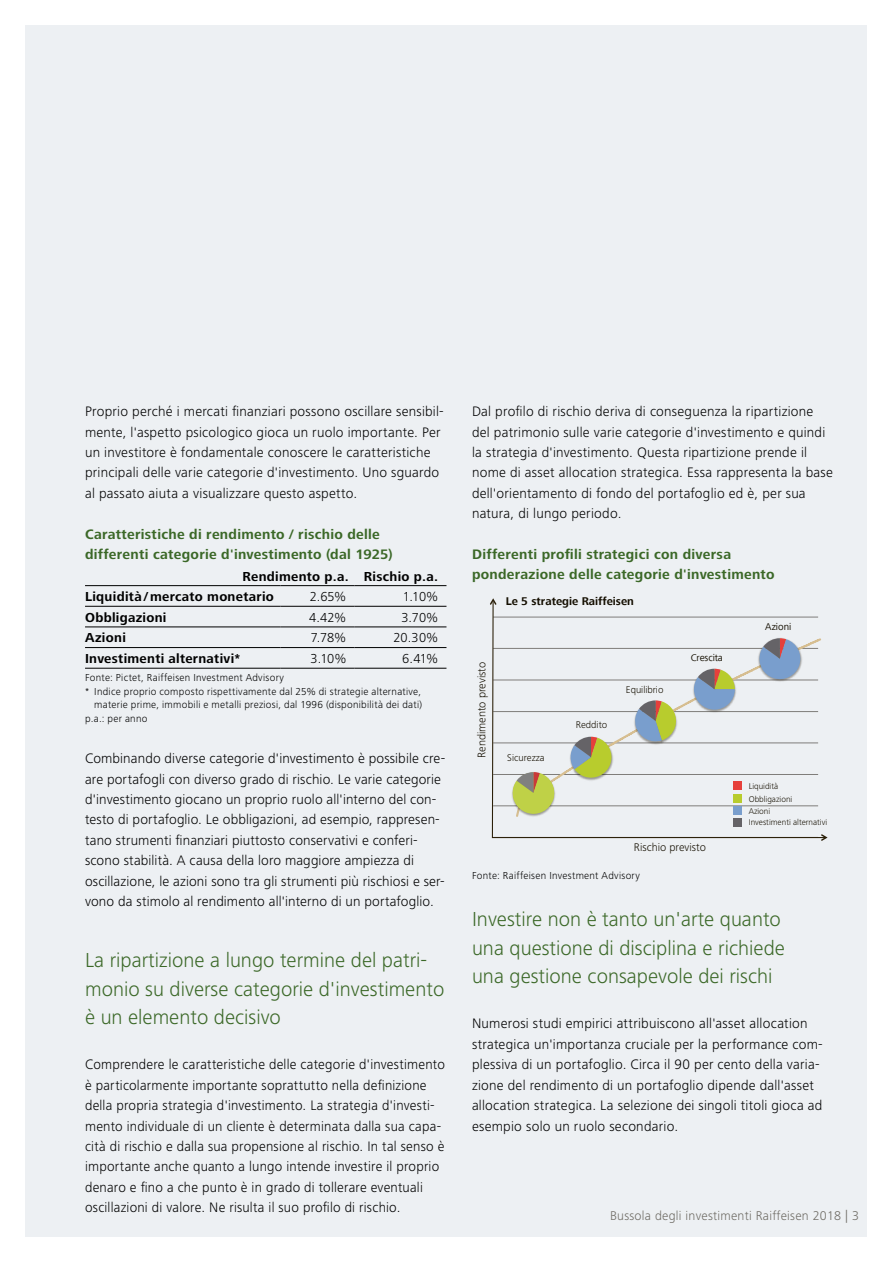
<style>
.page{position:relative;width:893px;height:1263px;background:#fff}
.page>*{position:absolute;margin:0;border:0;box-sizing:border-box;transform-origin:0 0}
.t1{font:300 21px/28.5px "Frutiger Next LT";color:#3b6827}
.t2{font:300 14.25px/20.4px "Frutiger Next LT";letter-spacing:.015em;color:#000}
.t3{font:700 14.25px/20.4px "Frutiger Next LT";letter-spacing:.02em;color:#3b6827}
.t4{font:700 13.5px/20.7px "Frutiger Next LT";letter-spacing:.02em;color:#000}
.t5{font:300 13.5px "Frutiger Next LT";color:#000}
.t6{font:300 13.2px "Frutiger Next LT";letter-spacing:.02em;color:#6d6a63}
.t7{font:300 11.55px "Frutiger Next LT";color:#140e00}
.t8{font:700 11.55px "Frutiger Next Com";color:#140e00}
.t9{font:300 10.5px "Frutiger Next LT";letter-spacing:.025em;color:#000}
.t10{font:300 10.05px "Frutiger Next LT";color:#140e00}
.t11{font:10.05px "Frutiger Next Com";letter-spacing:-.01em;color:#140e00}
.t12{font:300 8.7px/12.9px "Frutiger Next LT";color:#140e00}
</style>
<div class="page">
<div style="left:26px;top:26px;width:841px;height:1211px;background:#edf0f3"></div>
<hr style="left:85px;top:585px;width:196px;height:1px;background:#000">
<hr style="left:281px;top:585px;width:74px;height:1px;background:#000">
<hr style="left:355px;top:585px;width:91px;height:1px;background:#000">
<hr style="left:85px;top:606px;width:196px;height:1px;background:#000">
<hr style="left:281px;top:606px;width:74px;height:1px;background:#000">
<hr style="left:355px;top:606px;width:91px;height:1px;background:#000">
<hr style="left:85px;top:627px;width:196px;height:1px;background:#000">
<hr style="left:281px;top:627px;width:74px;height:1px;background:#000">
<hr style="left:355px;top:627px;width:91px;height:1px;background:#000">
<hr style="left:85px;top:647px;width:196px;height:1px;background:#000">
<hr style="left:281px;top:647px;width:74px;height:1px;background:#000">
<hr style="left:355px;top:647px;width:91px;height:1px;background:#000">
<hr style="left:85px;top:668px;width:196px;height:1px;background:#000">
<hr style="left:281px;top:668px;width:74px;height:1px;background:#000">
<hr style="left:355px;top:668px;width:91px;height:1px;background:#000">
<svg style="left:491px;top:603px;width:336px;height:236px"></svg>
<svg style="left:490px;top:598px;width:6px;height:7px"></svg>
<div style="left:733px;top:781px;width:9px;height:9px;background:#e6403b"></div>
<div style="left:733px;top:794px;width:9px;height:9px;background:#b8cc2d"></div>
<div style="left:733px;top:818px;width:9px;height:8px;background:#656367"></div>
<div style="left:733px;top:806px;width:9px;height:9px;background:#799ecd"></div>
<svg style="left:510px;top:772px;width:47px;height:44px"></svg>
<p class="t2" style="left:85px;top:401px;width:360px">Proprio perché i mercati finanziari possono oscillare sensibil&shy;mente, l'aspetto psicologico gioca un ruolo importante. Per un investitore è fondamentale conoscere le caratteristiche principali delle varie categorie d'investimento. Uno sguardo al passato aiuta a visualizzare questo aspetto.</p>
<p class="t3" style="left:85px;top:524px;width:309px">Caratteristiche di rendimento / rischio delle differenti categorie d'investimento (dal 1925)</p>
<p class="t4" style="left:85px;top:566px;width:354px;text-indent:157px">Rendimento p.a. Rischio p.a.<br>Liquidità / mercato monetario</p>
<p class="t5" style="left:310px;top:589px;width:38px">2.65%</p>
<p class="t5" style="left:403px;top:589px;width:37px">1.10%</p>
<p class="t4" style="left:85px;top:607px;width:83px">Obbligazioni</p>
<p class="t5" style="left:309px;top:610px;width:39px">4.42%</p>
<p class="t5" style="left:401px;top:610px;width:38px">3.70%</p>
<p class="t4" style="left:85px;top:628px;width:42px">Azioni</p>
<p class="t5" style="left:311px;top:630px;width:37px">7.78%</p>
<p class="t5" style="left:393px;top:630px;width:46px">20.30%</p>
<p class="t4" style="left:85px;top:648px;width:157px">Investimenti alternativi*</p>
<p class="t5" style="left:310px;top:651px;width:37px">3.10%</p>
<p class="t5" style="left:402px;top:651px;width:37px">6.41%</p>
<p class="t9" style="left:85px;top:672px;width:201px">Fonte: Pictet, Raiffeisen Investment Advisory</p>
<p class="t9" style="left:85px;top:686px;width:338px">* Indice proprio composto rispettivamente dal 25% di strategie alternative,</p>
<p class="t9" style="left:94px;top:699px;width:329px">materie prime, immobili e metalli preziosi, dal 1996 (disponibilità dei dati)</p>
<p class="t9" style="left:85px;top:713px;width:64px">p.a.: per anno</p>
<p class="t2" style="left:85px;top:748px;width:362px">Combinando diverse categorie d'investimento è possibile cre&shy;are portafogli con diverso grado di rischio. Le varie categorie d'investimento giocano un proprio ruolo all'interno del con&shy;testo di portafoglio. Le obbligazioni, ad esempio, rappresen&shy;tano strumenti finanziari piuttosto conservativi e conferi&shy;scono stabilità. A causa della loro maggiore ampiezza di oscillazione, le azioni sono tra gli strumenti più rischiosi e ser&shy;vono da stimolo al rendimento all'interno di un portafoglio.</p>
<h1 class="t1" style="left:85px;top:946px;width:361px">La ripartizione a lungo termine del patri&shy;monio su diverse categorie d'investimento è un elemento decisivo</h1>
<p class="t2" style="left:85px;top:1054px;width:361px">Comprendere le caratteristiche delle categorie d'investimento è particolarmente importante soprattutto nella definizione della propria strategia d'investimento. La strategia d'investi&shy;mento individuale di un cliente è determinata dalla sua capa&shy;cità di rischio e dalla sua propensione al rischio. In tal senso è importante anche quanto a lungo intende investire il proprio denaro e fino a che punto è in grado di tollerare eventuali oscillazioni di valore. Ne risulta il suo profilo di rischio.</p>
<p class="t2" style="left:472px;top:401px;width:362px">Dal profilo di rischio deriva di conseguenza la ripartizione del patrimonio sulle varie categorie d'investimento e quindi la strategia d'investimento. Questa ripartizione prende il nome di asset allocation strategica. Essa rappresenta la base dell'orientamento di fondo del portafoglio ed è, per sua natura, di lungo periodo.</p>
<p class="t3" style="left:472px;top:544px;width:304px">Differenti profili strategici con diversa ponderazione delle categorie d'investimento</p>
<p class="t8" style="left:506px;top:594px;width:130px">Le 5 strategie Raiffeisen</p>
<p class="t7" style="left:475px;top:758px;width:98px;rotate:-90deg">Rendimento previsto</p>
<p class="t10" style="left:507px;top:752px;width:39px">Sicurezza</p>
<p class="t10" style="left:576px;top:719px;width:33px">Reddito</p>
<p class="t10" style="left:626px;top:684px;width:39px">Equilibrio</p>
<p class="t11" style="left:691px;top:652px;width:34px">Crescita</p>
<p class="t7" style="left:634px;top:841px;width:74px">Rischio previsto</p>
<p class="t11" style="left:765px;top:621px;width:28px">Azioni</p>
<p class="t12" style="left:749px;top:779px;width:45px">Liquidità<br>Obbligazioni</p>
<p class="t12" style="left:749px;top:816px;width:80px">Investimenti alternativi</p>
<p class="t12" style="left:749px;top:804px;width:23px">Azioni</p>
<p class="t9" style="left:472px;top:870px;width:170px">Fonte: Raiffeisen Investment Advisory</p>
<h1 class="t1" style="left:472px;top:905px;width:314px">Investire non è tanto un'arte quanto una questione di disciplina e richiede una gestione consapevole dei rischi</h1>
<p class="t2" style="left:472px;top:1013px;width:352px">Numerosi studi empirici attribuiscono all'asset allocation strategica un'importanza cruciale per la performance com&shy;plessiva di un portafoglio. Circa il 90 per cento della varia&shy;zione del rendimento di un portafoglio dipende dall'asset allocation strategica. La selezione dei singoli titoli gioca ad esempio solo un ruolo secondario.</p>
<p class="t6" style="left:610px;top:1209px;width:250px">Bussola degli investimenti Raiffeisen 2018 | 3</p>
</div>
